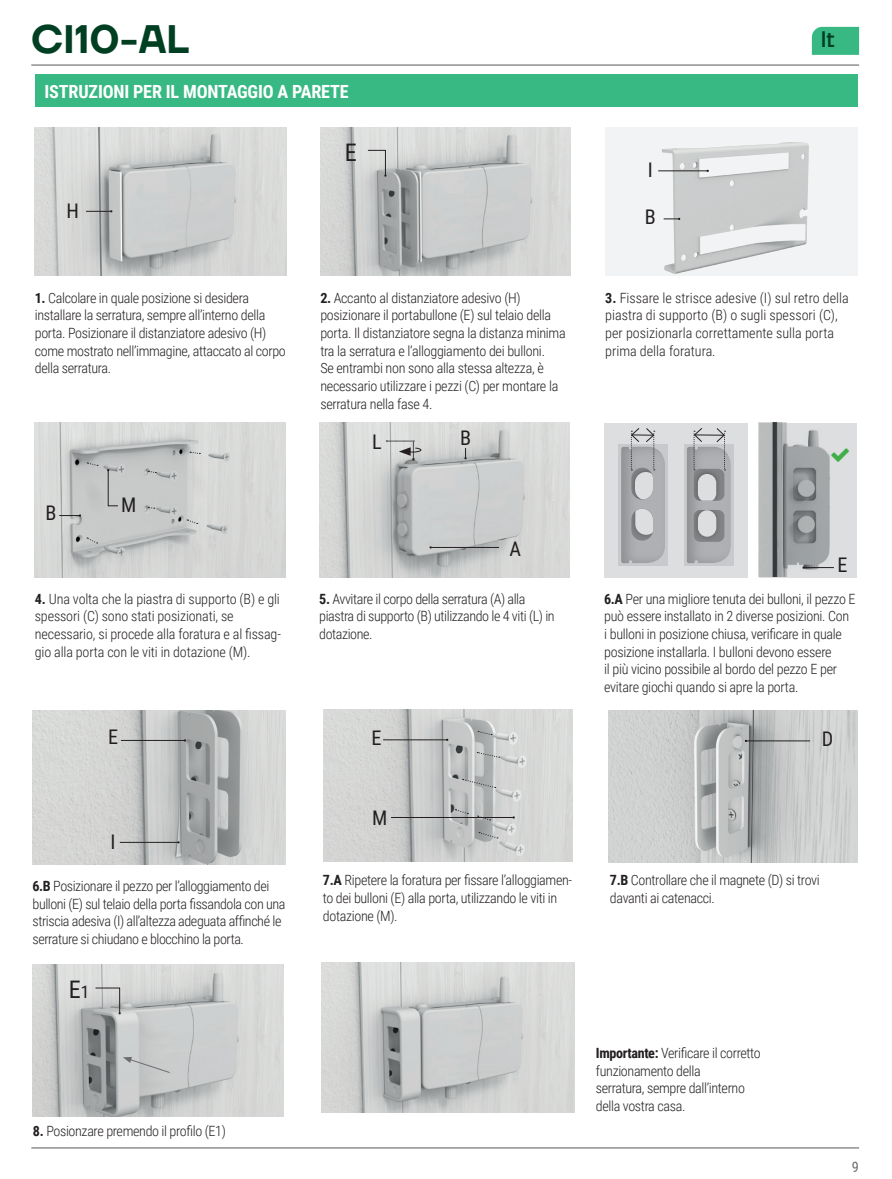
<style>
.page{position:relative;width:892px;height:1179px;background:#fff}
.page>*{position:absolute;margin:0;border:0;box-sizing:border-box;transform-origin:0 0}
.t1{font:600 39.82px "TT Firs Neue";color:#003f22}
.t2{font:24.07px "Roboto Condensed";color:#231f20}
.t3{font:500 22.5px "TT Firs Neue";color:#003f22}
.t4{font:20.25px "Roboto Condensed";color:#231f20}
.t5{font:700 18.22px "Roboto Condensed";letter-spacing:-.01em;color:#fff}
.t6{font:14.4px "Roboto Condensed";color:#6c6d70}
.t7{font:300 14.17px/17.6px "Roboto Condensed";letter-spacing:-.025em;color:#231f20}
.t8{font:300 14.17px/17.6px "Roboto Condensed";color:#231f20}
.s1{font-weight:700}
.s2{font-size:17.32px}
</style>
<div class="page">
<hr style="left:31px;top:65px;width:828px;height:1px;background:#57585a">
<hr style="left:31px;top:1147px;width:828px;height:1px;background:#57585a">
<svg style="left:812px;top:27px;width:47px;height:28px"></svg>
<div style="left:604px;top:423px;width:144px;height:155px;background:#dddee0"></div>
<div style="left:619px;top:444px;width:47px;height:121px;background:#c7c9cc"></div>
<div style="left:685px;top:444px;width:47px;height:121px;background:#c3c5c7"></div>
<img style="left:323px;top:709px;width:249px;height:152px">
<hr style="left:383px;top:739px;width:63px;height:1px;background:#231f20">
<hr style="left:391px;top:817px;width:122px;height:1px;background:#231f20">
<svg style="left:478px;top:730px;width:14px;height:5px"></svg>
<svg style="left:477px;top:751px;width:23px;height:7px"></svg>
<svg style="left:462px;top:778px;width:34px;height:10px"></svg>
<svg style="left:455px;top:809px;width:13px;height:5px"></svg>
<svg style="left:479px;top:831px;width:19px;height:7px"></svg>
<svg style="left:477px;top:815px;width:13px;height:5px"></svg>
<img style="left:33px;top:964px;width:250px;height:152px">
<img style="left:322px;top:963px;width:252px;height:149px">
<svg style="left:95px;top:988px;width:25px;height:26px"></svg>
<svg style="left:123px;top:1057px;width:47px;height:16px"></svg>
<img style="left:35px;top:127px;width:252px;height:149px">
<svg style="left:86px;top:211px;width:26px;height:1px"></svg>
<img style="left:320px;top:127px;width:251px;height:149px">
<svg style="left:368px;top:150px;width:18px;height:26px"></svg>
<img style="left:605px;top:127px;width:253px;height:149px">
<hr style="left:658px;top:170px;width:49px;height:1px;background:#231f20">
<svg style="left:663px;top:218px;width:17px;height:2px"></svg>
<img style="left:319px;top:423px;width:251px;height:155px">
<hr style="left:431px;top:547px;width:68px;height:1px;background:#231f20">
<img style="left:759px;top:423px;width:98px;height:154px">
<img style="left:33px;top:710px;width:252px;height:155px">
<hr style="left:121px;top:740px;width:63px;height:1px;background:#231f20">
<hr style="left:120px;top:842px;width:58px;height:1px;background:#231f20">
<svg style="left:386px;top:441px;width:35px;height:23px"></svg>
<svg style="left:490px;top:453px;width:9px;height:4px"></svg>
<svg style="left:406px;top:553px;width:10px;height:3px"></svg>
<svg style="left:497px;top:538px;width:10px;height:2px"></svg>
<img style="left:35px;top:423px;width:251px;height:155px">
<svg style="left:107px;top:469px;width:11px;height:37px"></svg>
<svg style="left:59px;top:515px;width:22px;height:1px"></svg>
<svg style="left:87px;top:462px;width:11px;height:4px"></svg>
<svg style="left:190px;top:451px;width:10px;height:3px"></svg>
<svg style="left:187px;top:519px;width:11px;height:5px"></svg>
<svg style="left:87px;top:537px;width:11px;height:6px"></svg>
<svg style="left:148px;top:470px;width:8px;height:3px"></svg>
<svg style="left:148px;top:507px;width:7px;height:2px"></svg>
<div style="left:35px;top:74px;width:823px;height:33px;background:#38b983"></div>
<hr style="left:804px;top:567px;width:30px;height:1px;background:#231f20">
<svg style="left:621px;top:428px;width:44px;height:135px;background:#b0b1b4"></svg>
<svg style="left:687px;top:428px;width:44px;height:135px;background:#abacaf"></svg>
<img style="left:609px;top:710px;width:249px;height:152px">
<hr style="left:746px;top:740px;width:64px;height:1px;background:#231f20">
<svg style="left:831px;top:448px;width:18px;height:13px"></svg>
<h1 class="t1" style="left:31px;top:11px;width:159px">CI10-AL</h1>
<h3 class="t3" style="left:821px;top:24px;width:16px">It</h3>
<p class="t5" style="left:45px;top:78px;width:306px">ISTRUZIONI PER IL MONTAGGIO A PARETE</p>
<h3 class="t4" style="left:66px;top:196px;width:14px">H</h3>
<h2 class="t2" style="left:345px;top:135px;width:14px">E</h2>
<h3 class="t4" style="left:647px;top:156px;width:7px">I</h3>
<h3 class="t4" style="left:645px;top:202px;width:12px">B</h3>
<p class="t7" style="left:35px;top:288px;width:252px"><span class="s1">1.</span> Calcolare in quale posizione si desidera installare la serratura, sempre all’interno della porta. Posizionare il distanziatore adesivo (H) come mostrato nell’immagine, attaccato al corpo della serratura.</p>
<h3 class="t4" style="left:46px;top:499px;width:12px">B</h3>
<h3 class="t4" style="left:121px;top:491px;width:17px">M</h3>
<p class="t7" style="left:320px;top:288px;width:247px"><span class="s1">2.</span> Accanto al distanziatore adesivo (H) posizionare il portabullone (E) sul telaio della porta. Il distanziatore segna la distanza minima tra la serratura e l’alloggiamento dei bulloni.<br>Se entrambi non sono alla stessa altezza, è necessario utilizzare i pezzi (C) per montare la serratura nella fase 4.</p>
<h3 class="t4" style="left:372px;top:427px;width:11px">L</h3>
<h3 class="t4" style="left:460px;top:424px;width:12px">B</h3>
<h3 class="t4" style="left:513px;top:532px;width:13px">A</h3>
<h3 class="t4" style="left:509px;top:534px;width:13px">A</h3>
<p class="t7" style="left:35px;top:589px;width:248px"><span class="s1">4.</span> Una volta che la piastra di supporto (B) e gli spessori (C) sono stati posizionati, se necessario, si procede alla foratura e al fissag&shy;gio alla porta con le viti in dotazione (M).</p>
<p class="t7" style="left:319px;top:589px;width:237px"><span class="s1">5.</span> Avvitare il corpo della serratura (A) alla piastra di supporto (B) utilizzando le 4 viti (L) in dotazione.</p>
<h3 class="t4" style="left:108px;top:723px;width:12px">E</h3>
<h3 class="t4" style="left:371px;top:723px;width:12px">E</h3>
<p class="t8" style="left:605px;top:288px;width:245px"><span class="s1">3.</span> Fissare le strisce adesive (I) sul retro della piastra di supporto (B) o sugli spessori (C), per posizionarla correttamente sulla porta prima della foratura.</p>
<h3 class="t4" style="left:837px;top:551px;width:12px">E</h3>
<p class="t7" style="left:604px;top:589px;width:253px"><span class="s1">6.A</span> Per una migliore tenuta dei bulloni, il pezzo E può essere installato in 2 diverse posizioni. Con i bulloni in posizione chiusa, verificare in quale posizione installarla. I bulloni devono essere<br>il più vicino possibile al bordo del pezzo E per evitare giochi quando si apre la porta.</p>
<h3 class="t4" style="left:822px;top:724px;width:13px">D</h3>
<h3 class="t4" style="left:111px;top:828px;width:7px">I</h3>
<p class="t7" style="left:33px;top:876px;width:254px"><span class="s1">6.B</span> Posizionare il pezzo per l’alloggiamento dei bulloni (E) sul telaio della porta fissandola con una striscia adesiva (I) all’altezza adeguata affinché le serrature si chiudano e blocchino la porta.</p>
<h2 class="t2" style="left:69px;top:972px;width:22px">E<span class="s2">1</span></h2>
<p class="t7" style="left:33px;top:1121px;width:194px"><span class="s1">8.</span> Posionzare premendo il profilo (E1)</p>
<h3 class="t4" style="left:372px;top:803px;width:17px">M</h3>
<p class="t7" style="left:323px;top:871px;width:251px"><span class="s1">7.A</span> Ripetere la foratura per fissare l’alloggiamen&shy;to dei bulloni (E) alla porta, utilizzando le viti in dotazione (M).</p>
<p class="t7" style="left:610px;top:870px;width:211px"><span class="s1">7.B</span> Controllare che il magnete (D) si trovi davanti ai catenacci.</p>
<p class="t7" style="left:596px;top:1043px;width:166px"><span class="s1">Importante:</span> Verificare il corretto funzionamento della<br>serratura, sempre dall’interno della vostra casa.</p>
<p class="t6" style="left:852px;top:1157px;width:9px">9</p>
</div>
